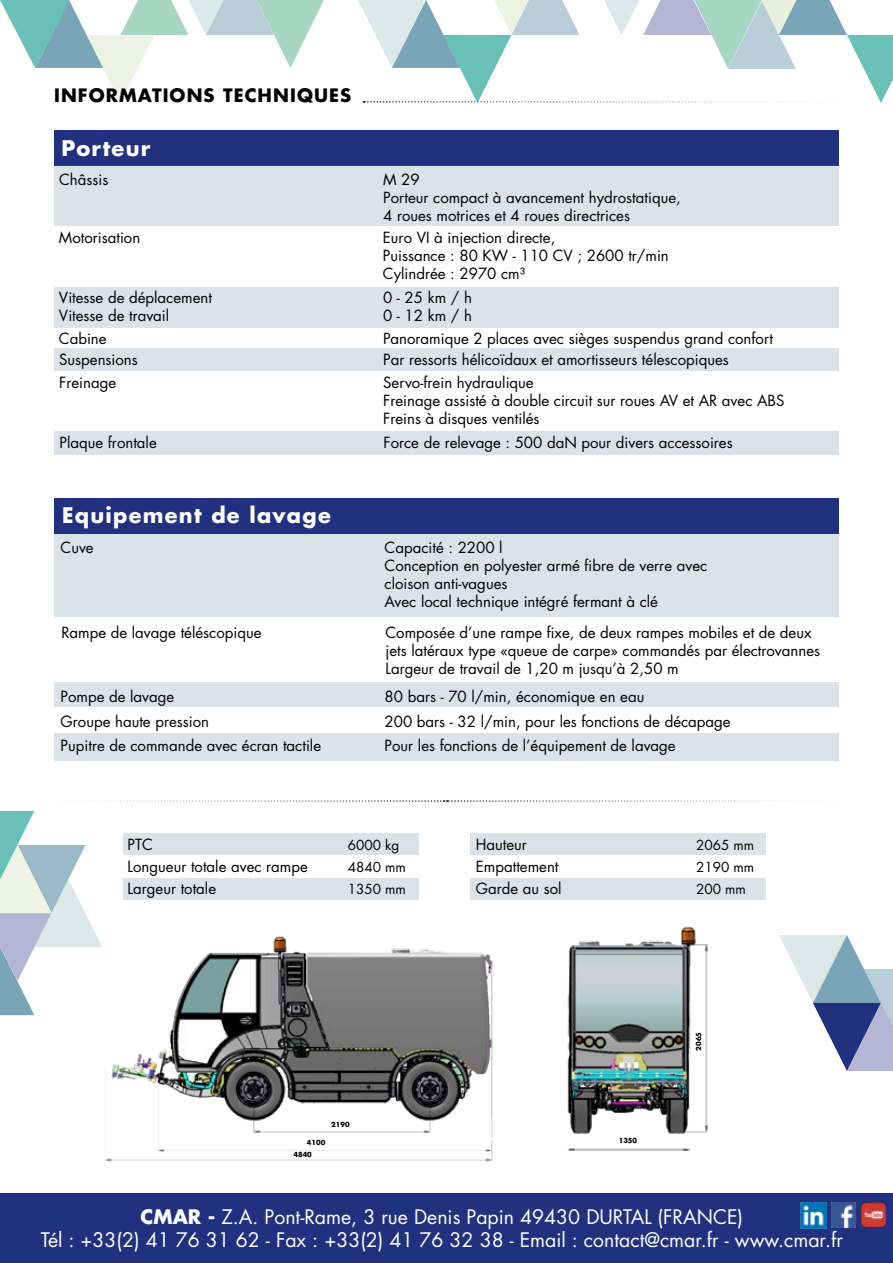
<style>
.page{position:relative;width:893px;height:1263px;background:#fff}
.page>*{position:absolute;margin:0;border:0;box-sizing:border-box;transform-origin:0 0}
.t1{font:700 21px "Futura Std";letter-spacing:.06em;color:#fff}
.t2{font:19.5px/23.4px "Futura Std";color:#fff;text-align:center}
.t3{font:700 18px "Futura Std";letter-spacing:.06em;color:#000}
.t4{font:15px/18px "Futura Std";color:#000}
.t5{font:13.5px "Futura Std";color:#000}
.t6{font:700 6.75px/12.3px "Futura Std";color:#000}
.s1{font-weight:700}
</style>
<div class="page">
<div style="left:470px;top:833px;width:296px;height:22px;background:#dbe2e9"></div>
<div style="left:470px;top:878px;width:295px;height:22px;background:#dbe2e9"></div>
<div style="left:124px;top:833px;width:295px;height:22px;background:#dbe2e9"></div>
<div style="left:54px;top:130px;width:785px;height:35px;background:#22317f"></div>
<div style="left:54px;top:287px;width:785px;height:41px;background:#dbe2e9"></div>
<div style="left:54px;top:165px;width:785px;height:62px;background:#dbe2e9"></div>
<div style="left:0;top:1193px;width:893px;height:70px;background:#22317f"></div>
<svg style="left:779px;top:935px;width:114px;height:136px"></svg>
<svg style="left:0;top:0;width:893px;height:103px"></svg>
<img style="left:801px;top:1202px;width:25px;height:26px">
<img style="left:861px;top:1202px;width:25px;height:25px">
<img style="left:831px;top:1203px;width:25px;height:24px">
<svg style="left:0;top:811px;width:90px;height:204px"></svg>
<div style="left:124px;top:878px;width:295px;height:22px;background:#dbe2e9"></div>
<div style="left:54px;top:348px;width:785px;height:24px;background:#dbe2e9"></div>
<div style="left:54px;top:432px;width:785px;height:23px;background:#dbe2e9"></div>
<div style="left:54px;top:533px;width:785px;height:84px;background:#dbe2e9"></div>
<div style="left:54px;top:682px;width:785px;height:26px;background:#dbe2e9"></div>
<div style="left:54px;top:733px;width:785px;height:28px;background:#dbe2e9"></div>
<div style="left:54px;top:498px;width:785px;height:35px;background:#22317f"></div>
<img style="left:85px;top:923px;width:408px;height:239px">
<img style="left:567px;top:926px;width:141px;height:225px">
<svg style="left:92px;top:800px;width:712px;height:2px"></svg>
<div style="left:695px;top:1036px;width:10px;height:34px;background:#fff"></div>
<div style="left:604px;top:1137px;width:50px;height:10px;background:#fff"></div>
<div style="left:316px;top:1120px;width:51px;height:11px;background:#fff"></div>
<div style="left:292px;top:1138px;width:51px;height:11px;background:#fff"></div>
<div style="left:279px;top:1151px;width:50px;height:8px;background:#fff"></div>
<p class="t3" style="left:54px;top:83px;width:299px">INFORMATIONS TECHNIQUES</p>
<h1 class="t1" style="left:61px;top:134px;width:90px">Porteur</h1>
<p class="t4" style="left:59px;top:170px;width:51px">Châssis</p>
<p class="t4" style="left:383px;top:170px;width:299px">M 29<br>Porteur compact à avancement hydrostatique,<br>4 roues motrices et 4 roues directrices</p>
<p class="t4" style="left:59px;top:228px;width:83px">Motorisation</p>
<p class="t4" style="left:383px;top:228px;width:287px">Euro VI à injection directe,<br>Puissance : 80 KW - 110 CV ; 2600 tr/min<br>Cylindrée : 2970 cm³</p>
<p class="t4" style="left:59px;top:289px;width:155px">Vitesse de déplacement</p>
<p class="t4" style="left:383px;top:289px;width:90px">0 - 25 km / h</p>
<p class="t4" style="left:59px;top:307px;width:112px">Vitesse de travail</p>
<p class="t4" style="left:383px;top:307px;width:90px">0 - 12 km / h</p>
<p class="t4" style="left:59px;top:330px;width:49px">Cabine</p>
<p class="t4" style="left:383px;top:330px;width:391px">Panoramique 2 places avec sièges suspendus grand confort</p>
<p class="t4" style="left:59px;top:351px;width:80px">Suspensions</p>
<p class="t4" style="left:383px;top:351px;width:347px">Par ressorts hélicoïdaux et amortisseurs télescopiques</p>
<p class="t4" style="left:59px;top:374px;width:58px">Freinage</p>
<p class="t4" style="left:383px;top:374px;width:403px">Servo-frein hydraulique<br>Freinage assisté à double circuit sur roues AV et AR avec ABS<br>Freins à disques ventilés</p>
<p class="t4" style="left:60px;top:433px;width:99px">Plaque frontale</p>
<p class="t4" style="left:384px;top:433px;width:351px">Force de relevage : 500 daN pour divers accessoires</p>
<h1 class="t1" style="left:62px;top:501px;width:270px">Equipement de lavage</h1>
<p class="t4" style="left:61px;top:539px;width:35px">Cuve</p>
<p class="t4" style="left:385px;top:539px;width:324px">Capacité : 2200 l<br>Conception en polyester armé fibre de verre avec cloison anti-vagues<br>Avec local technique intégré fermant à clé</p>
<p class="t4" style="left:61px;top:623px;width:202px">Rampe de lavage téléscopique</p>
<p class="t4" style="left:385px;top:623px;width:436px">Composée d’une rampe fixe, de deux rampes mobiles et de deux jets latéraux type «queue de carpe» commandés par électrovannes<br>Largeur de travail de 1,20 m jusqu’à 2,50 m</p>
<p class="t4" style="left:61px;top:687px;width:115px">Pompe de lavage</p>
<p class="t4" style="left:385px;top:687px;width:261px">80 bars - 70 l/min, économique en eau</p>
<p class="t4" style="left:61px;top:712px;width:150px">Groupe haute pression</p>
<p class="t4" style="left:385px;top:712px;width:348px">200 bars - 32 l/min, pour les fonctions de décapage</p>
<p class="t4" style="left:61px;top:737px;width:262px">Pupitre de commande avec écran tactile</p>
<p class="t4" style="left:385px;top:737px;width:293px">Pour les fonctions de l’équipement de lavage</p>
<p class="t4" style="left:128px;top:836px;width:27px">PTC</p>
<p class="t5" style="left:348px;top:837px;width:53px">6000 kg</p>
<p class="t4" style="left:128px;top:857px;width:182px">Longueur totale avec rampe</p>
<p class="t5" style="left:348px;top:858px;width:60px">4840 mm</p>
<p class="t4" style="left:128px;top:879px;width:90px">Largeur totale</p>
<p class="t5" style="left:348px;top:880px;width:60px">1350 mm</p>
<p class="t4" style="left:476px;top:836px;width:53px">Hauteur</p>
<p class="t5" style="left:696px;top:837px;width:60px">2065 mm</p>
<p class="t4" style="left:476px;top:880px;width:87px">Garde au sol</p>
<p class="t5" style="left:696px;top:880px;width:51px">200 mm</p>
<p class="t4" style="left:476px;top:858px;width:84px">Empattement</p>
<p class="t5" style="left:696px;top:859px;width:60px">2190 mm</p>
<p class="t6" style="left:692px;top:1050px;width:20px;rotate:-90deg">2065</p>
<p class="t6" style="left:331px;top:1118px;width:20px">2190</p>
<p class="t6" style="left:293px;top:1136px;width:34px;text-indent:14px">4100<br>4840</p>
<p class="t6" style="left:619px;top:1135px;width:20px">1350</p>
<h2 class="t2" style="left:41px;top:1205px;width:804px"><span class="s1">CMAR -</span> Z.A. Pont-Rame, 3 rue Denis Papin 49430 DURTAL (FRANCE)<br>Tél : +33(2) 41 76 31 62 - Fax : +33(2) 41 76 32 38 - Email : contact@cmar.fr - www.cmar.fr</h2>
</div>
